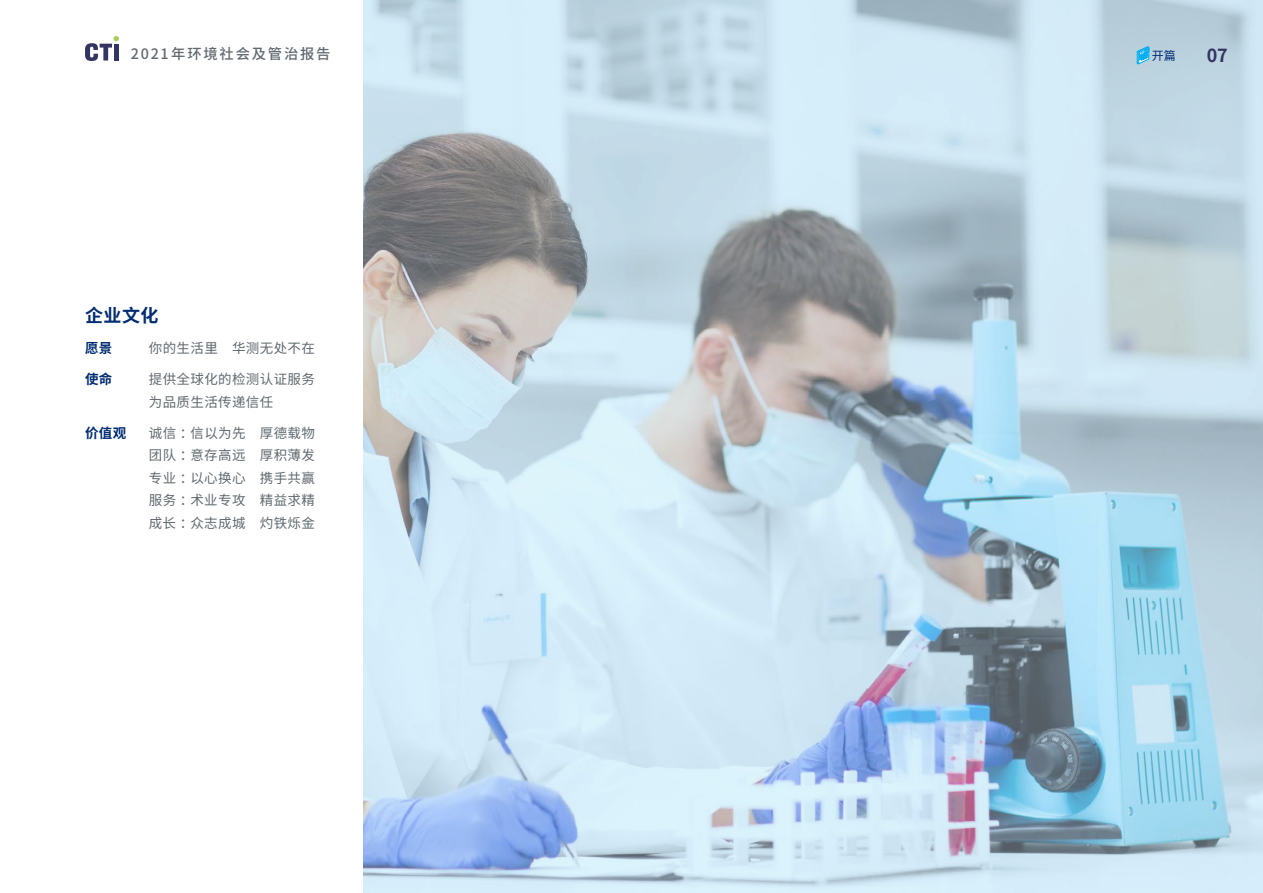
<style>
.page{position:relative;width:1263px;height:893px;background:#fff}
.page>*{position:absolute;margin:0;border:0;box-sizing:border-box;transform-origin:0 0}
.t1{font:700 18px "Source Han Sans CN";color:#002c72}
.t2{font:700 18px "Source Han Sans CN";color:#343464}
.t3{font:500 14.4px "Source Han Sans CN";letter-spacing:.12em;color:#5f696f}
.t4{font:13.5px/22.5px "Source Han Sans CN";letter-spacing:.03em;color:#5f696f}
.t5{font:700 13.5px "Source Han Sans CN";letter-spacing:.03em;color:#002c72}
.t6{font:12px "Source Han Sans CN";color:#002c72}
</style>
<div class="page">
<img style="left:364px;top:0;width:899px;height:893px">
<svg style="left:1137px;top:46px;width:12px;height:18px"></svg>
<svg style="left:85px;top:36px;width:34px;height:25px"></svg>
<div style="left:114px;top:44px;width:5px;height:17px;background:#343464"></div>
<p class="t3" style="left:131px;top:46px;width:201px">2021年环境社会及管治报告</p>
<p class="t6" style="left:1152px;top:49px;width:25px">开篇</p>
<h1 class="t2" style="left:1207px;top:45px;width:23px">07</h1>
<h1 class="t1" style="left:85px;top:305px;width:75px">企业文化</h1>
<p class="t5" style="left:85px;top:340px;width:29px">愿景</p>
<p class="t4" style="left:149px;top:337px;width:168px">你的生活里 华测无处不在</p>
<p class="t5" style="left:85px;top:371px;width:29px">使命</p>
<p class="t4" style="left:149px;top:368px;width:168px">提供全球化的检测认证服务为品质生活传递信任</p>
<p class="t5" style="left:85px;top:425px;width:43px">价值观</p>
<p class="t4" style="left:149px;top:422px;width:168px;text-align:justify">诚信：信以为先 厚德载物团队：意存高远 厚积薄发专业：以心换心 携手共赢服务：术业专攻 精益求精成长：众志成城 灼铁烁金</p>
</div>
